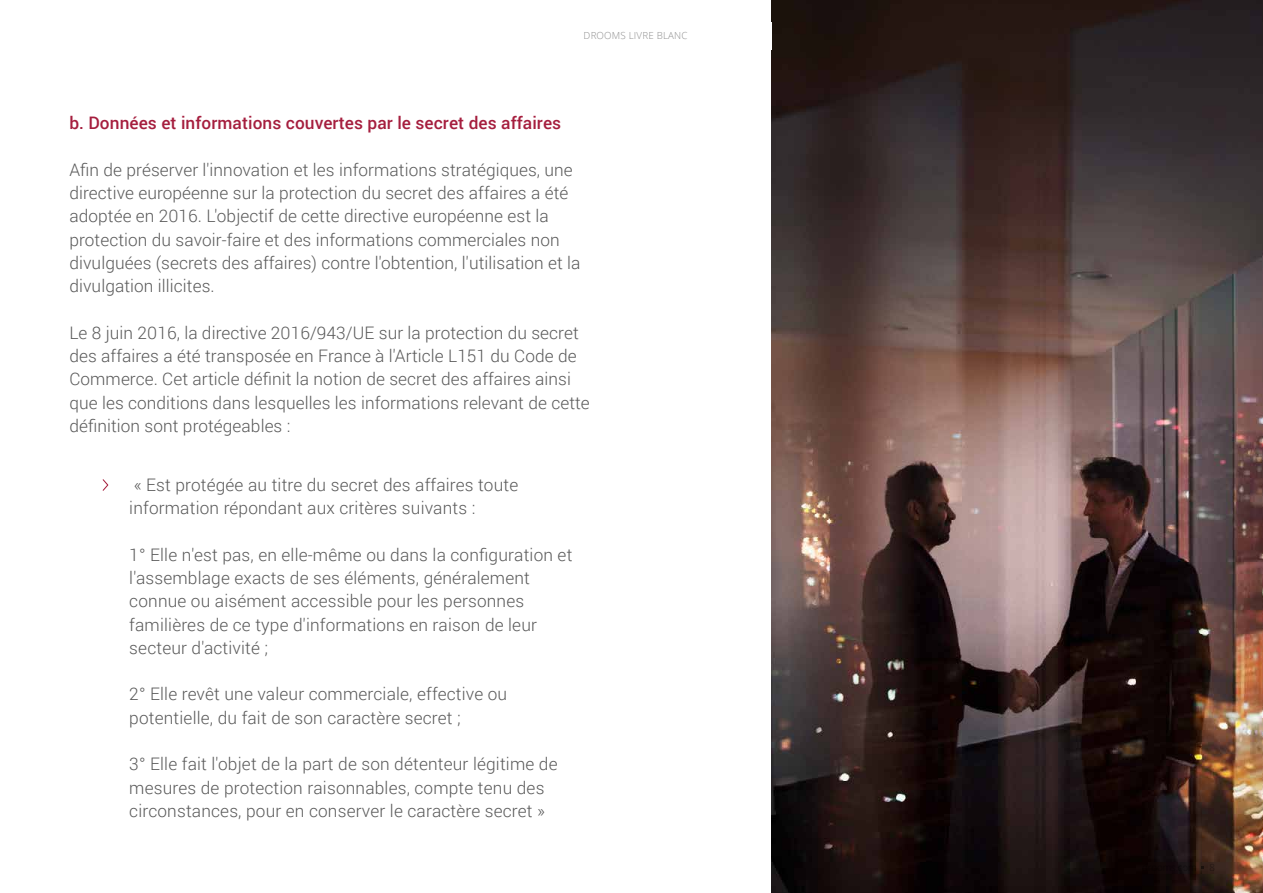
<style>
.page{position:relative;width:1263px;height:893px;background:#fff}
.page>*{position:absolute;margin:0;border:0;box-sizing:border-box;transform-origin:0 0}
.t1{font:300 17.25px/23.2px "Roboto";letter-spacing:.005em;color:#595959}
.t2{font:500 17.25px "Roboto";letter-spacing:.005em;color:#a51e3e}
.t3{font:300 9.75px "Open Sans";letter-spacing:.02em;color:#8e8e8e}
</style>
<div class="page">
<img style="left:772px;top:0;width:491px;height:893px">
<svg style="left:103px;top:479px;width:5px;height:12px"></svg>
<p class="t3" style="left:584px;top:29px;width:105px">DROOMS LIVRE BLANC</p>
<p class="t2" style="left:69px;top:111px;width:493px">b. Données et informations couvertes par le secret des affaires</p>
<p class="t1" style="left:69px;top:157px;width:513px">Afin de préserver l'innovation et les informations stratégiques, une directive européenne sur la protection du secret des affaires a été adoptée en 2016. L'objectif de cette directive européenne est la protection du savoir-faire et des informations commerciales non divulguées (secrets des affaires) contre l'obtention, l'utilisation et la divulgation illicites.</p>
<p class="t1" style="left:69px;top:320px;width:522px">Le 8 juin 2016, la directive 2016/943/UE sur la protection du secret des affaires a été transposée en France à l'Article L151 du Code de Commerce. Cet article définit la notion de secret des affaires ainsi que les conditions dans lesquelles les informations relevant de cette définition sont protégeables :</p>
<p class="t1" style="left:129px;top:472px;width:390px">« Est protégée au titre du secret des affaires toute information répondant aux critères suivants :</p>
<p class="t1" style="left:129px;top:542px;width:445px">1° Elle n'est pas, en elle-même ou dans la configuration et l'assemblage exacts de ses éléments, généralement connue ou aisément accessible pour les personnes familières de ce type d'informations en raison de leur secteur d'activité ;</p>
<p class="t1" style="left:129px;top:682px;width:379px">2° Elle revêt une valeur commerciale, effective ou potentielle, du fait de son caractère secret ;</p>
<p class="t1" style="left:129px;top:752px;width:430px">3° Elle fait l'objet de la part de son détenteur légitime de mesures de protection raisonnables, compte tenu des circonstances, pour en conserver le caractère secret »</p>
</div>
